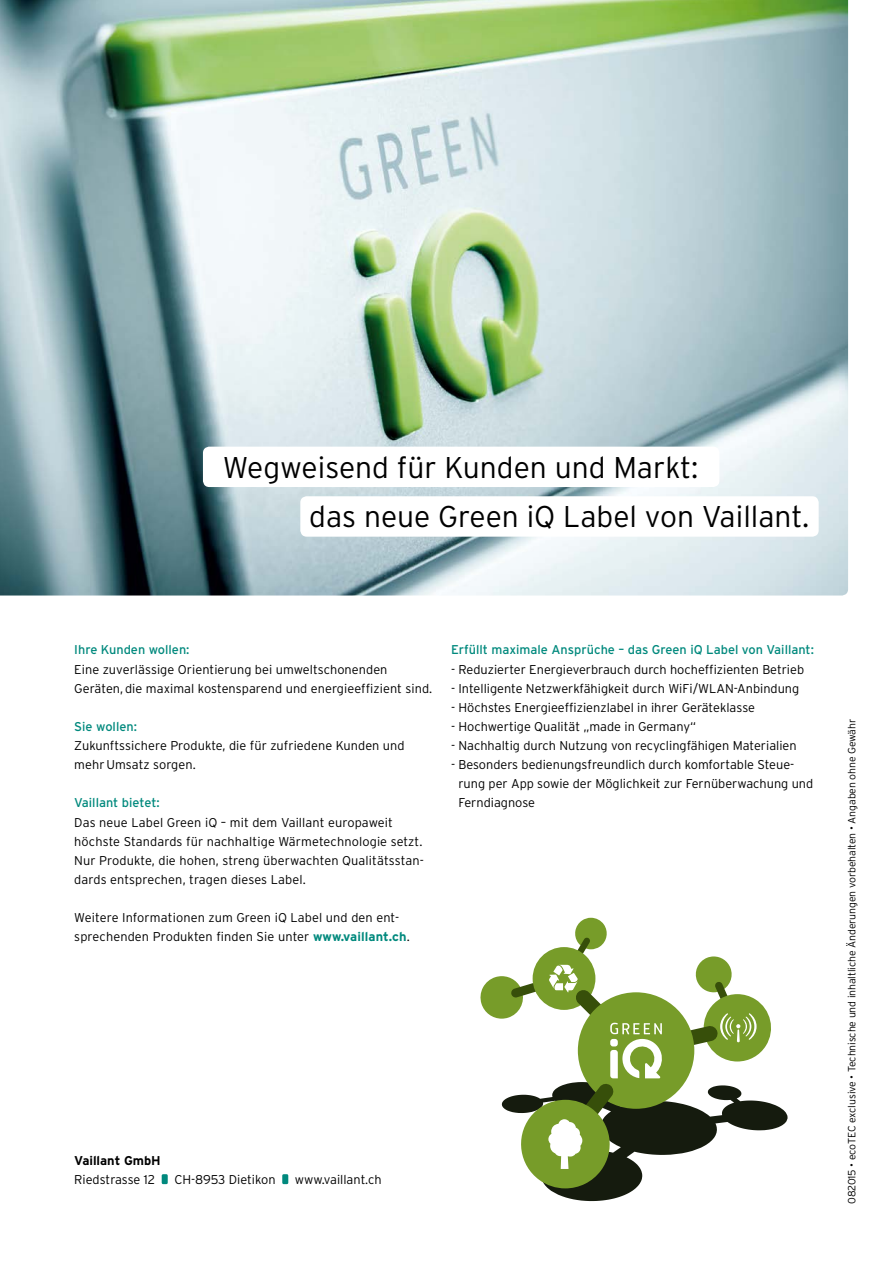
<style>
.page{position:relative;width:893px;height:1263px;background:#fff}
.page>*{position:absolute;margin:0;border:0;box-sizing:border-box;transform-origin:0 0}
.t1{font:300 30px/49.7px "Interstate OT";color:#000}
.t2{font:300 12.75px/19.2px "Interstate OT";color:#000}
.t3{font:12.75px "Interstate OT";color:#00897d}
.t4{font:700 12.75px "Interstate OT";color:#000}
.t5{font:300 10.5px "Interstate OT";letter-spacing:-.01em;color:#000}
.s1{font-weight:700;color:#00897d}
</style>
<div class="page">
<img style="left:0;top:0;width:848px;height:595px">
<div style="left:162px;top:1174px;width:6px;height:10px;background:#00897d;border-radius:2px"></div>
<div style="left:282px;top:1174px;width:6px;height:10px;background:#00897d;border-radius:2px"></div>
<svg style="left:480px;top:918px;width:308px;height:283px"></svg>
<div style="left:203px;top:447px;width:516px;height:40px;background:#fff;border-radius:6px"></div>
<div style="left:300px;top:496px;width:519px;height:41px;background:#fff;border-radius:6px"></div>
<h1 class="t1" style="left:309px;top:442px;width:502px;text-indent:-87px">Wegweisend für Kunden und Markt:<br>das neue Green iQ Label von Vaillant.</h1>
<p class="t3" style="left:74px;top:643px;width:117px">Ihre Kunden wollen:</p>
<p class="t2" style="left:74px;top:659px;width:359px">Eine zuverlässige Orientierung bei umweltschonenden<br>Geräten, die maximal kostensparend und energieeffizient sind.</p>
<p class="t3" style="left:74px;top:719px;width:64px">Sie wollen:</p>
<p class="t2" style="left:74px;top:736px;width:332px">Zukunftssichere Produkte, die für zufriedene Kunden und mehr Umsatz sorgen.</p>
<p class="t3" style="left:74px;top:796px;width:87px">Vaillant bietet:</p>
<p class="t2" style="left:74px;top:812px;width:351px">Das neue Label Green iQ – mit dem Vaillant europaweit höchste Standards für nachhaltige Wärmetechnologie setzt.<br>Nur Produkte, die hohen, streng überwachten Qualitätsstan&shy;dards entsprechen, tragen dieses Label.</p>
<p class="t2" style="left:74px;top:908px;width:337px">Weitere Informationen zum Green iQ Label und den ent&shy;sprechenden Produkten finden Sie unter <span class="s1">www.vaillant.ch</span>.</p>
<p class="t3" style="left:451px;top:643px;width:364px">Erfüllt maximale Ansprüche – das Green iQ Label von Vaillant:</p>
<p class="t2" style="left:451px;top:659px;width:355px">- Reduzierter Energieverbrauch durch hocheffizienten Betrieb</p>
<p class="t2" style="left:451px;top:678px;width:350px">- Intelligente Netzwerkfähigkeit durch WiFi/WLAN-Anbindung</p>
<p class="t2" style="left:451px;top:698px;width:305px">- Höchstes Energieeffizienzlabel in ihrer Geräteklasse</p>
<p class="t2" style="left:451px;top:717px;width:247px">- Hochwertige Qualität „made in Germany“</p>
<p class="t2" style="left:451px;top:736px;width:347px">- Nachhaltig durch Nutzung von recyclingfähigen Materialien</p>
<p class="t2" style="left:458px;top:755px;width:356px;text-indent:-7px">- Besonders bedienungsfreundlich durch komfortable Steue&shy;rung per App sowie der Möglichkeit zur Fernüberwachung und<br>Ferndiagnose</p>
<p class="t4" style="left:74px;top:1153px;width:88px">Vaillant GmbH</p>
<p class="t2" style="left:74px;top:1170px;width:82px">Riedstrasse 12</p>
<p class="t2" style="left:174px;top:1170px;width:103px">CH-8953 Dietikon</p>
<p class="t2" style="left:295px;top:1170px;width:88px">www.vaillant.ch</p>
<p class="t5" style="left:846px;top:1204px;width:487px;rotate:-90deg">082015 • ecoTEC exclusive • Technische und inhaltliche Änderungen vorbehalten • Angaben ohne Gewähr</p>
</div>
